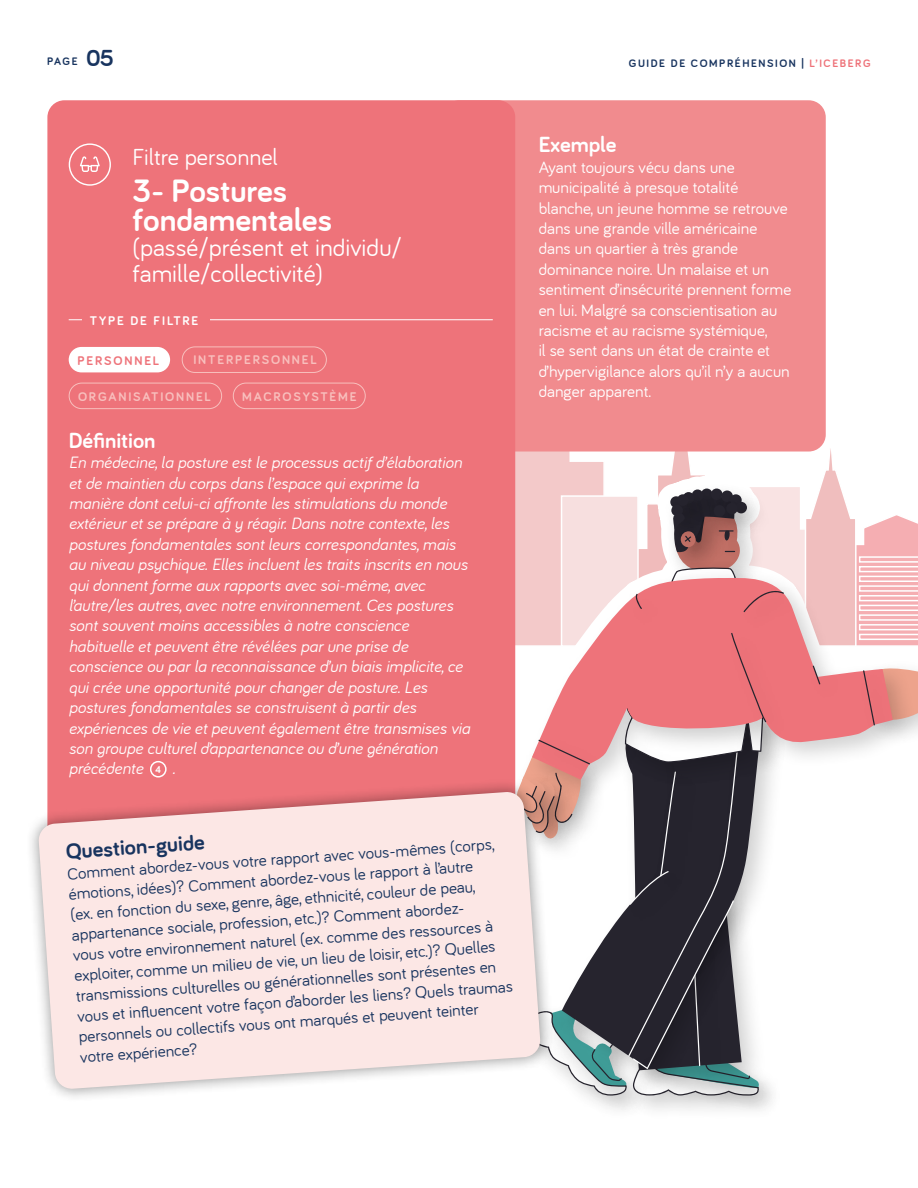
<style>
.page{position:relative;width:918px;height:1188px;background:#fff}
.page>*{position:absolute;margin:0;border:0;box-sizing:border-box;transform-origin:0 0}
.t1{font:700 33.45px/28.5px "Bariol";color:#fff}
.t2{font:25.5px/25.5px "Bariol";color:#fff}
.t3{font:24px "Bariol";color:#fff}
.t4{font:700 22.65px "Bariol";color:#fff}
.t5{font:700 22.65px "Bariol";color:#18345f}
.t6{font:italic 16.95px/20.4px "Bariol";color:#fff}
.t7{font:16.95px/20.4px "Bariol";color:#18345f}
.t8{font:16.95px/20.4px "Bariol";color:#fff}
.t9{font:700 13.05px "Bariol";letter-spacing:.14em;color:#f8bfbd}
.t10{font:700 13.05px "Bariol";letter-spacing:.14em;color:#fff}
.t11{font:700 13.05px "Bariol";letter-spacing:.14em;color:#ee737a}
.t12{font:700 11.25px "Bariol";letter-spacing:.14em;color:#18345f}
.s1{font-size:24px}
.s2{color:#ee737a}
.s3{font-weight:700;font-style:normal;font-size:10.5px}
</style>
<div class="page">
<div style="left:642px;top:1054px;width:141px;height:60px;background:#000;opacity:.18"></div>
<div style="left:513px;top:1002px;width:140px;height:120px;background:#000;opacity:.18"></div>
<svg style="left:515px;top:449px;width:403px;height:647px"></svg>
<div style="left:442px;top:100px;width:384px;height:352px;background:#f18b8e;border-radius:17px"></div>
<div style="left:47px;top:100px;width:468px;height:799px;background:#ee737a;border-radius:17px"></div>
<div style="left:150px;top:761px;width:17px;height:17px;border:2px solid #fff;border-radius:50%"></div>
<div style="left:69px;top:143px;width:42px;height:43px;border:1px solid #fff;border-radius:50%"></div>
<svg style="left:80px;top:156px;width:20px;height:16px"></svg>
<hr style="left:69px;top:319px;width:424px;height:1px;background:#fff">
<div style="left:83px;top:309px;width:127px;height:22px;background:#ee737a"></div>
<div style="left:25px;top:778px;width:529px;height:324px;background:#000;opacity:.43"></div>
<svg style="left:38px;top:791px;width:503px;height:298px;background:#f8e0de"></svg>
<div style="left:233px;top:383px;width:133px;height:26px;border:1px solid #f8bfbd;border-radius:13px"></div>
<div style="left:69px;top:347px;width:101px;height:25px;background:#fff;border-radius:13px"></div>
<div style="left:69px;top:383px;width:153px;height:26px;border:1px solid #f8bfbd;border-radius:13px"></div>
<div style="left:182px;top:346px;width:145px;height:27px;border:1px solid #f8bfbd;border-radius:13px"></div>
<p class="t12" style="left:47px;top:55px;width:68px">PAGE <span class="s1">05</span></p>
<p class="t12" style="left:629px;top:57px;width:243px">GUIDE DE COMPRÉHENSION | <span class="s2">L’ICEBERG</span></p>
<h3 class="t3" style="left:133px;top:143px;width:147px">Filtre personnel</h3>
<h1 class="t1" style="left:133px;top:177px;width:201px">3- Postures fondamentales</h1>
<h2 class="t2" style="left:133px;top:235px;width:271px">(passé/présent et individu/ famille/collectivité)</h2>
<p class="t10" style="left:90px;top:313px;width:110px">TYPE DE FILTRE</p>
<p class="t9" style="left:193px;top:352px;width:125px">INTERPERSONNEL</p>
<p class="t9" style="left:242px;top:389px;width:116px">MACROSYSTÈME</p>
<p class="t11" style="left:78px;top:353px;width:83px">PERSONNEL</p>
<p class="t9" style="left:78px;top:389px;width:134px">ORGANISATIONNEL</p>
<h3 class="t4" style="left:69px;top:427px;width:88px">Définition</h3>
<p class="t6" style="left:69px;top:452px;width:403px">En médecine, la posture est le processus actif d’élaboration et de maintien du corps dans l’espace qui exprime la manière dont celui-ci affronte les stimulations du monde extérieur et se prépare à y réagir. Dans notre contexte, les postures fondamentales sont leurs correspondantes, mais au niveau psychique. Elles incluent les traits inscrits en nous qui donnent forme aux rapports avec soi-même, avec l’autre/les autres, avec notre environnement. Ces postures sont souvent moins accessibles à notre conscience habituelle et peuvent être révélées par une prise de conscience ou par la reconnaissance d’un biais implicite, ce qui crée une opportunité pour changer de posture. Les postures fondamentales se construisent à partir des expériences de vie et peuvent également être transmises via son groupe culturel d’appartenance ou d’une génération précédente <span class="s3">4</span> .</p>
<h3 class="t5" style="left:65px;top:839px;width:141px;rotate:-4deg">Question-guide</h3>
<p class="t7" style="left:67px;top:864px;width:438px;rotate:-4deg">Comment abordez-vous votre rapport avec vous-mêmes (corps, émotions, idées)? Comment abordez-vous le rapport à l’autre<br>(ex. en fonction du sexe, genre, âge, ethnicité, couleur de peau, appartenance sociale, profession, etc.)? Comment abordez-<br>vous votre environnement naturel (ex. comme des ressources à exploiter, comme un milieu de vie, un lieu de loisir, etc.)? Quelles transmissions culturelles ou générationnelles sont présentes en vous et infl uencent votre façon d’aborder les liens? Quels traumas personnels ou collectifs vous ont marqués et peuvent teinter votre expérience?</p>
<h3 class="t4" style="left:539px;top:132px;width:79px">Exemple</h3>
<p class="t8" style="left:539px;top:157px;width:254px">Ayant toujours vécu dans une municipalité à presque totalité blanche, un jeune homme se retrouve dans une grande ville américaine dans un quartier à très grande dominance noire. Un malaise et un sentiment d’insécurité prennent forme en lui. Malgré sa conscientisation au racisme et au racisme systémique,<br>il se sent dans un état de crainte et d’hypervigilance alors qu’il n’y a aucun danger apparent.</p>
</div>
